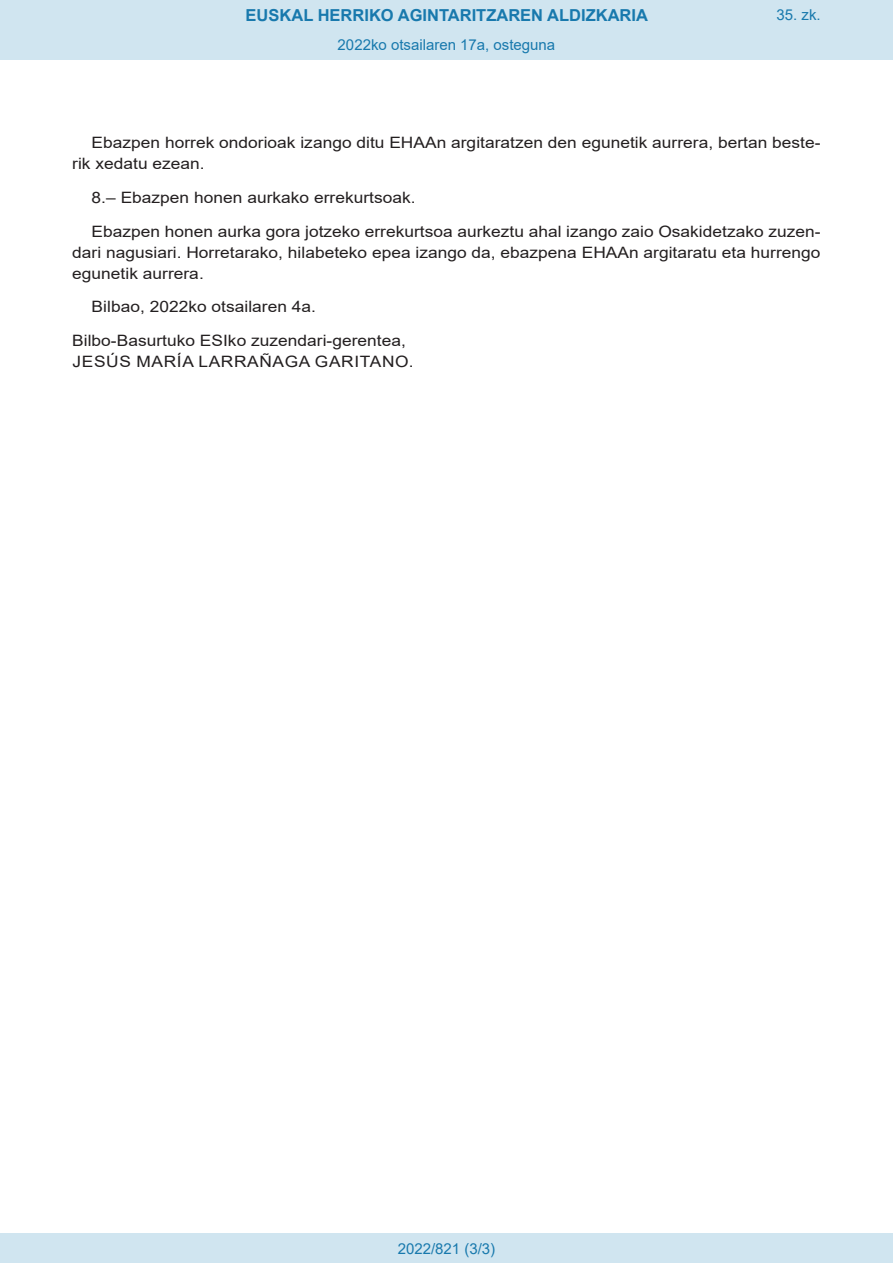
<style>
.page{position:relative;width:893px;height:1263px;background:#fff}
.page>*{position:absolute;margin:0;border:0;box-sizing:border-box;transform-origin:0 0}
.t1{font:700 16.5px "Arial";color:#1879ad}
.BOPVDetalle{font:15.6px/21px "Arial";color:#231f20;scale:1.11 1}
.BOPVFirmaPuesto{font:15.6px "Arial";color:#231f20;scale:1.11 1}
.BOPVFirmaNombre{font:15.6px "Arial";letter-spacing:.035em;color:#231f20;scale:1.11 1}
.BOPVFirmaLugFec{font:15.6px "Arial";color:#231f20;scale:1.11 1}
.Paginacion_Centro{font:15px "Arial";color:#1879ad}
</style>
<div class="page">
<div style="left:0;top:0;width:893px;height:60px;background:#d0e5f0"></div>
<div style="left:0;top:1233px;width:893px;height:30px;background:#d0e5f0"></div>
<p class="t1" style="left:246px;top:3px;width:404px">EUSKAL HERRIKO AGINTARITZAREN ALDIZKARIA</p>
<p class="Paginacion_Centro" style="left:338px;top:35px;width:219px">2022ko otsailaren 17a, osteguna</p>
<p class="Paginacion_Centro" style="left:776px;top:5px;width:46px">35. zk.</p>
<p class="BOPVDetalle" style="left:72px;top:132px;width:676px;text-indent:19px">Ebazpen horrek ondorioak izango ditu EHAAn argitaratzen den egunetik aurrera, bertan beste&shy;rik xedatu ezean.</p>
<p class="BOPVDetalle" style="left:92px;top:187px;width:293px">8.– Ebazpen honen aurkako errekurtsoak.</p>
<p class="BOPVDetalle" style="left:72px;top:221px;width:676px;text-align:justify;text-indent:19px">Ebazpen honen aurka gora jotzeko errekurtsoa aurkeztu ahal izango zaio Osakidetzako zuzen&shy;dari nagusiari. Horretarako, hilabeteko epea izango da, ebazpena EHAAn argitaratu eta hurrengo egunetik aurrera.</p>
<p class="BOPVFirmaLugFec" style="left:92px;top:296px;width:204px">Bilbao, 2022ko otsailaren 4a.</p>
<p class="BOPVFirmaPuesto" style="left:72px;top:330px;width:302px">Bilbo-Basurtuko ESIko zuzendari-gerentea,</p>
<p class="BOPVFirmaNombre" style="left:73px;top:351px;width:309px">JESÚS MARÍA LARRAÑAGA GARITANO.</p>
<p class="Paginacion_Centro" style="left:398px;top:1238px;width:99px">2022/821 (3/3)</p>
</div>
